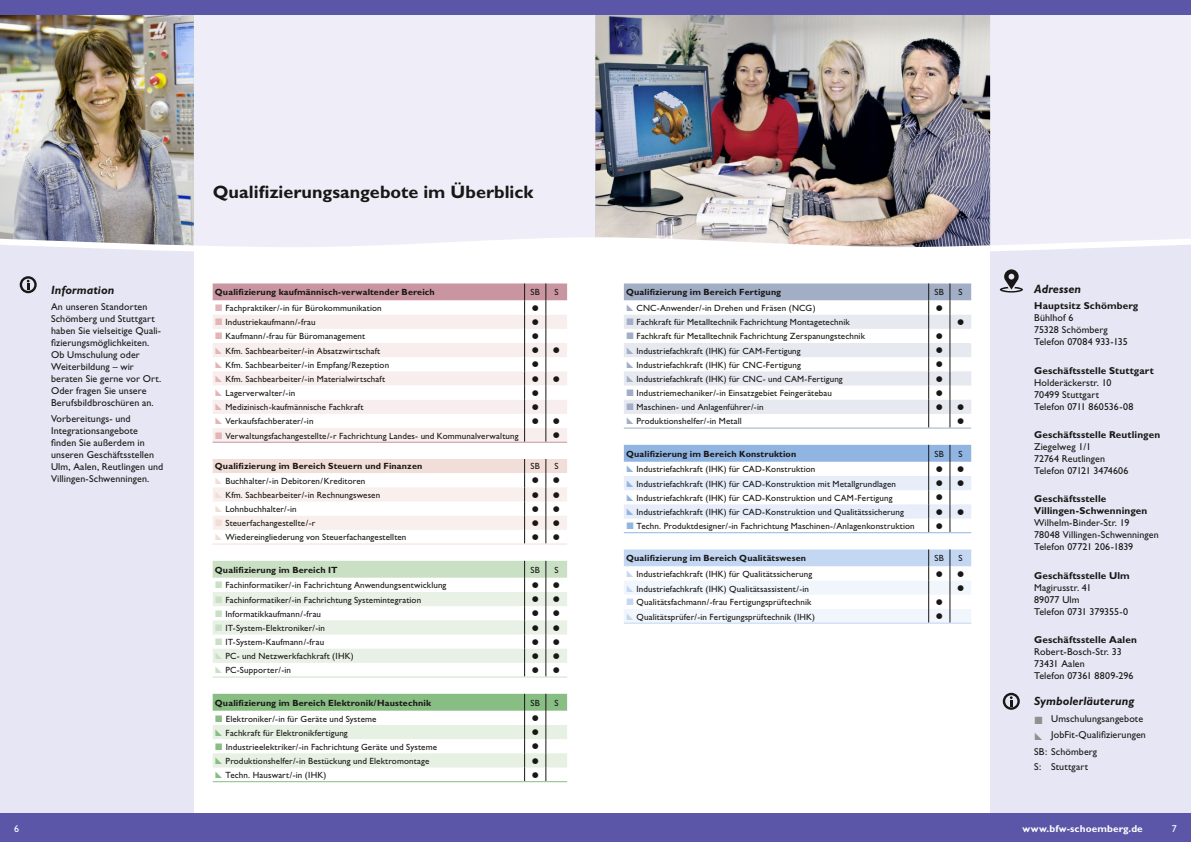
<style>
.page{position:relative;width:1191px;height:842px;background:#fff}
.page>*{position:absolute;margin:0;border:0;box-sizing:border-box;transform-origin:0 0}
.t1{font:700 18px "Gill Sans";color:#181715}
.t2{font:italic 700 12px "Gill Sans";letter-spacing:.005em;color:#181715}
.t3{font:10px/12px "Gill Sans";letter-spacing:.01em;color:#181715}
.t4{font:700 10px/12px "Gill Sans";letter-spacing:.015em;color:#181715}
.t5{font:700 10px "Gill Sans";letter-spacing:.01em;color:#fff}
.t6{font:10px "Gill Sans";color:#fff}
.t7{font:9px/14.2px "Gill Sans";letter-spacing:.015em;color:#181715}
.t8{font:700 9px "Gill Sans";letter-spacing:.015em;color:#181715}
</style>
<div class="page">
<div style="left:0;top:0;width:194px;height:842px;background:#e7e6f4"></div>
<img style="left:0;top:14px;width:595px;height:238px">
<svg style="left:20px;top:276px;width:17px;height:17px"></svg>
<div style="left:990px;top:0;width:201px;height:842px;background:#e7e6f4"></div>
<img style="left:595px;top:14px;width:596px;height:237px">
<svg style="left:1002px;top:693px;width:17px;height:17px"></svg>
<svg style="left:999px;top:269px;width:24px;height:24px"></svg>
<div style="left:0;top:0;width:595px;height:14px;background:#5b56a7"></div>
<div style="left:595px;top:0;width:596px;height:14px;background:#5b56a7"></div>
<div style="left:595px;top:814px;width:596px;height:28px;background:#5b56a7"></div>
<div style="left:0;top:814px;width:595px;height:28px;background:#5b56a7"></div>
<svg style="left:213px;top:283px;width:354px;height:160px"></svg>
<svg style="left:213px;top:459px;width:354px;height:85px"></svg>
<svg style="left:213px;top:561px;width:354px;height:116px"></svg>
<svg style="left:213px;top:694px;width:354px;height:88px"></svg>
<svg style="left:624px;top:283px;width:347px;height:146px"></svg>
<svg style="left:624px;top:445px;width:347px;height:88px"></svg>
<svg style="left:624px;top:549px;width:347px;height:75px"></svg>
<h2 class="t2" style="left:51px;top:283px;width:65px">Information</h2>
<p class="t3" style="left:51px;top:300px;width:112px">An unseren Standorten<br>Schömberg und Stuttgart haben Sie vielseitige Quali&shy;fizierungsmöglichkeiten.<br>Ob Umschulung oder<br>Weiterbildung – wir beraten Sie gerne vor Ort.<br>Oder fragen Sie unsere<br>Berufsbildbroschüren an.</p>
<p class="t3" style="left:51px;top:413px;width:114px">Vorbereitungs- und<br>Integrationsangebote finden Sie außerdem in unseren Geschäftsstellen<br>Ulm, Aalen, Reutlingen und<br>Villingen-Schwenningen.</p>
<h1 class="t1" style="left:213px;top:182px;width:322px">Qualifizierungsangebote im Überblick</h1>
<h1 class="t1" style="left:215px;top:182px;width:193px">Raum für Ihre Notizen</h1>
<h1 class="t1" style="left:215px;top:182px;width:77px">He dline</h1>
<p class="t8" style="left:215px;top:287px;width:221px">Qualifizierung kaufmännisch-verwaltender Bereich</p>
<p class="t7" style="left:530px;top:285px;width:11px">SB</p>
<p class="t7" style="left:554px;top:285px;width:6px">S</p>
<p class="t7" style="left:225px;top:301px;width:295px">Fachpraktiker/-in für Bürokommunikation<br>Industriekaufmann/-frau<br>Kaufmann/-frau für Büromanagement<br>Kfm. Sachbearbeiter/-in Absatzwirtschaft<br>Kfm. Sachbearbeiter/-in Empfang/Rezeption<br>Kfm. Sachbearbeiter/-in Materialwirtschaft<br>Lagerverwalter/-in<br>Medizinisch-kaufmännische Fachkraft<br>Verkaufsfachberater/-in<br>Verwaltungsfachangestellte/-r Fachrichtung Landes- und Kommunalverwaltung</p>
<p class="t8" style="left:215px;top:461px;width:209px">Qualifizierung im Bereich Steuern und Finanzen</p>
<p class="t7" style="left:530px;top:459px;width:11px">SB</p>
<p class="t7" style="left:554px;top:459px;width:6px">S</p>
<p class="t7" style="left:225px;top:474px;width:183px">Buchhalter/-in Debitoren/Kreditoren<br>Kfm. Sachbearbeiter/-in Rechnungswesen Lohnbuchhalter/-in<br>Steuerfachangestellte/-r<br>Wiedereingliederung von Steuerfachangestellten</p>
<p class="t8" style="left:215px;top:564px;width:124px">Qualifizierung im Bereich IT</p>
<p class="t7" style="left:530px;top:563px;width:11px">SB</p>
<p class="t7" style="left:554px;top:563px;width:6px">S</p>
<p class="t7" style="left:225px;top:578px;width:223px">Fachinformatiker/-in Fachrichtung Anwendungsentwicklung Fachinformatiker/-in Fachrichtung Systemintegration Informatikkaufmann/-frau<br>IT-System-Elektroniker/-in<br>IT-System-Kaufmann/-frau<br>PC- und Netzwerkfachkraft (IHK)<br>PC-Supporter/-in</p>
<p class="t8" style="left:215px;top:697px;width:217px">Qualifizierung im Bereich Elektronik/Haustechnik</p>
<p class="t7" style="left:530px;top:696px;width:11px">SB</p>
<p class="t7" style="left:554px;top:696px;width:6px">S</p>
<p class="t7" style="left:226px;top:711px;width:213px">Elektroniker/-in für Geräte und Systeme<br>Fachkraft für Elektronikfertigung<br>Industrieelektriker/-in Fachrichtung Geräte und Systeme Produktionshelfer/-in Bestückung und Elektromontage Techn. Hauswart/-in (IHK)</p>
<p class="t8" style="left:626px;top:287px;width:156px">Qualifizierung im Bereich Fertigung</p>
<p class="t7" style="left:934px;top:285px;width:11px">SB</p>
<p class="t7" style="left:958px;top:285px;width:6px">S</p>
<p class="t7" style="left:636px;top:301px;width:230px">CNC-Anwender/-in Drehen und Fräsen (NCG)<br>Fachkraft für Metalltechnik Fachrichtung Montagetechnik Fachkraft für Metalltechnik Fachrichtung Zerspanungstechnik Industriefachkraft (IHK) für CAM-Fertigung Industriefachkraft (IHK) für CNC-Fertigung Industriefachkraft (IHK) für CNC- und CAM-Fertigung Industriemechaniker/-in Einsatzgebiet Feingerätebau Maschinen- und Anlagenführer/-in<br>Produktionshelfer/-in Metall</p>
<p class="t8" style="left:626px;top:448px;width:172px">Qualifizierung im Bereich Konstruktion</p>
<p class="t7" style="left:934px;top:447px;width:11px">SB</p>
<p class="t7" style="left:958px;top:447px;width:6px">S</p>
<p class="t7" style="left:636px;top:462px;width:280px">Industriefachkraft (IHK) für CAD-Konstruktion<br>Industriefachkraft (IHK) für CAD-Konstruktion mit Metallgrundlagen Industriefachkraft (IHK) für CAD-Konstruktion und CAM-Fertigung Industriefachkraft (IHK) für CAD-Konstruktion und Qualitätssicherung Techn. Produktdesigner/-in Fachrichtung Maschinen-/Anlagenkonstruktion</p>
<p class="t8" style="left:626px;top:553px;width:181px">Qualifizierung im Bereich Qualitätswesen</p>
<p class="t7" style="left:934px;top:551px;width:11px">SB</p>
<p class="t7" style="left:958px;top:551px;width:6px">S</p>
<p class="t7" style="left:636px;top:567px;width:180px">Industriefachkraft (IHK) für Qualitätssicherung Industriefachkraft (IHK) Qualitätsassistent/-in Qualitätsfachmann/-frau Fertigungsprüftechnik Qualitätsprüfer/-in Fertigungsprüftechnik (IHK)</p>
<h2 class="t2" style="left:1034px;top:282px;width:49px">Adressen</h2>
<p class="t4" style="left:1034px;top:300px;width:106px">Hauptsitz Schömberg</p>
<p class="t3" style="left:1034px;top:312px;width:95px">Bühlhof 6<br>75328 Schömberg<br>Telefon 07084 933-135</p>
<p class="t4" style="left:1034px;top:364px;width:121px">Geschäftsstelle Stuttgart</p>
<p class="t3" style="left:1034px;top:376px;width:101px">Holderäckerstr. 10<br>70499 Stuttgart<br>Telefon 0711 860536-08</p>
<p class="t4" style="left:1034px;top:429px;width:128px">Geschäftsstelle Reutlingen</p>
<p class="t3" style="left:1034px;top:441px;width:96px">Ziegelweg 1/1<br>72764 Reutlingen<br>Telefon 07121 3474606</p>
<p class="t4" style="left:1034px;top:493px;width:115px">Geschäftsstelle<br>Villingen-Schwenningen</p>
<p class="t3" style="left:1034px;top:517px;width:126px">Wilhelm-Binder-Str. 19<br>78048 Villingen-Schwenningen<br>Telefon 07721 206-1839</p>
<p class="t4" style="left:1034px;top:569px;width:97px">Geschäftsstelle Ulm</p>
<p class="t3" style="left:1034px;top:581px;width:96px">Magirusstr. 41<br>89077 Ulm<br>Telefon 0731 379355-0</p>
<p class="t4" style="left:1034px;top:633px;width:104px">Geschäftsstelle Aalen</p>
<p class="t3" style="left:1034px;top:645px;width:101px">Robert-Bosch-Str. 33<br>73431 Aalen<br>Telefon 07361 8809-296</p>
<h2 class="t2" style="left:1034px;top:694px;width:102px">Symbolerläuterung</h2>
<p class="t3" style="left:1051px;top:710px;width:96px;line-height:16.2px">Umschulungsangebote<br>JobFit-Qualifizierungen</p>
<p class="t3" style="left:1034px;top:745px;width:65px;line-height:14.8px">SB: Schömberg<br>S: Stuttgart</p>
<p class="t6" style="left:14px;top:822px;width:6px">6</p>
<p class="t5" style="left:1022px;top:822px;width:122px">www.bfw-schoemberg.de</p>
<p class="t6" style="left:1167px;top:822px;width:11px">1 07</p>
<p class="t6" style="left:14px;top:822px;width:6px">3</p>
<p class="t6" style="left:1171px;top:822px;width:6px">4</p>
</div>
